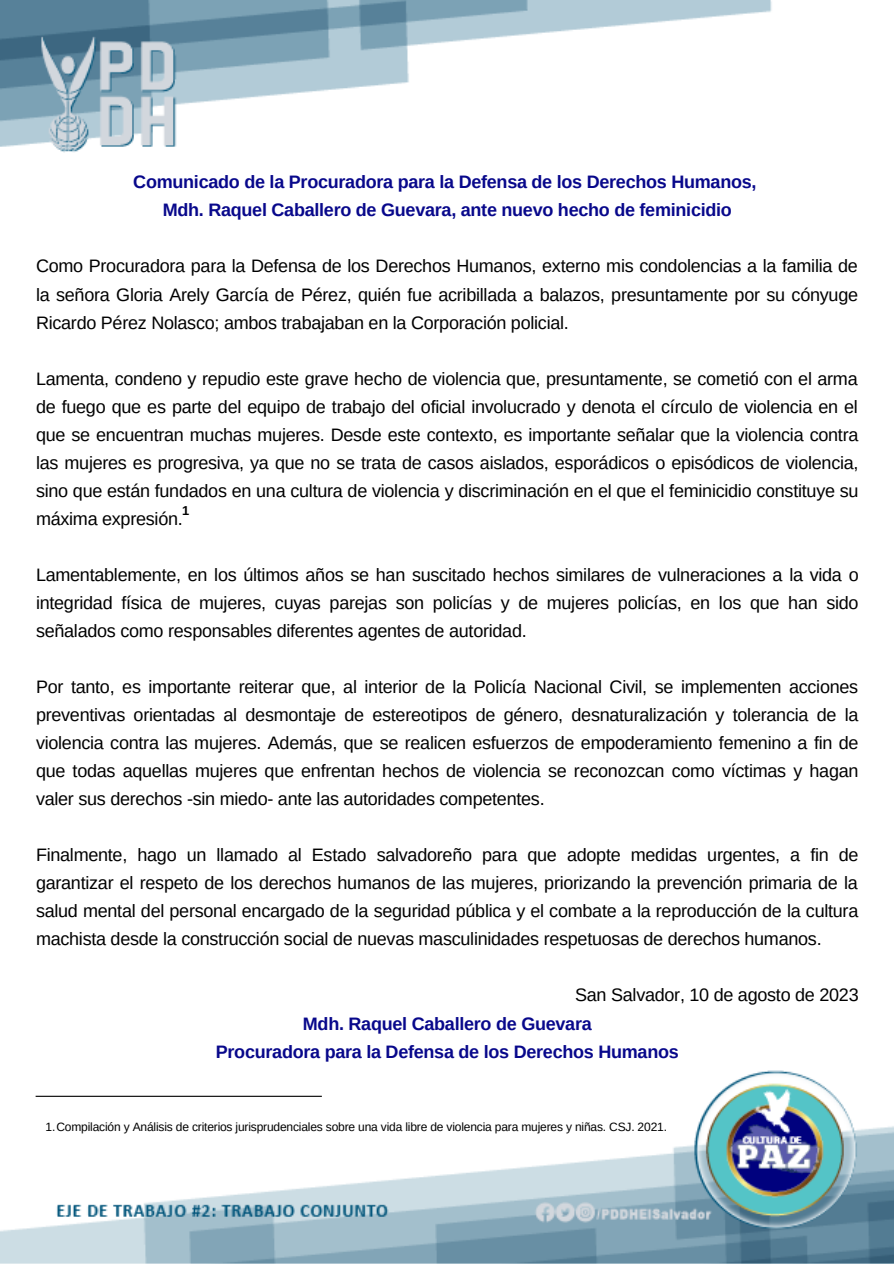
<style>
.page{position:relative;width:894px;height:1264px;background:#fff}
.page>*{position:absolute;margin:0;border:0;box-sizing:border-box;transform-origin:0 0}
.t1{font:18px/28px "Arimo";letter-spacing:-.015em;color:#000;text-align:justify}
.t2{font:700 18px "Arimo";letter-spacing:-.015em;color:#08088b}
.t3{font:700 12.9px "Arimo";color:#000}
.t4{font:12px "Arimo";letter-spacing:-.015em;color:#000}
</style>
<div class="page">
<img style="left:0;top:0;width:772px;height:153px">
<img style="left:0;top:1070px;width:893px;height:193px">
<hr style="left:36px;top:1095px;width:286px;height:1px;background:#000">
<p class="t2" style="left:133px;top:172px;width:624px">Comunicado de la Procuradora para la Defensa de los Derechos Humanos,</p>
<p class="t2" style="left:163px;top:200px;width:570px">Mdh. Raquel Caballero de Guevara, ante nuevo hecho de feminicidio</p>
<p class="t1" style="left:36px;top:252px;width:823px">Como Procuradora para la Defensa de los Derechos Humanos, externo mis condolencias a la familia de la señora Gloria Arely García de Pérez, quién fue acribillada a balazos, presuntamente por su cónyuge Ricardo Pérez Nolasco; ambos trabajaban en la Corporación policial.</p>
<p class="t1" style="left:36px;top:364px;width:823px">Lamenta, condeno y repudio este grave hecho de violencia que, presuntamente, se cometió con el arma de fuego que es parte del equipo de trabajo del oficial involucrado y denota el círculo de violencia en el que se encuentran muchas mujeres. Desde este contexto, es importante señalar que la violencia contra las mujeres es progresiva, ya que no se trata de casos aislados, esporádicos o episódicos de violencia, sino que están fundados en una cultura de violencia y discriminación en el que el feminicidio constituye su máxima expresión.</p>
<p class="t1" style="left:36px;top:560px;width:823px">Lamentablemente, en los últimos años se han suscitado hechos similares de vulneraciones a la vida o integridad física de mujeres, cuyas parejas son policías y de mujeres policías, en los que han sido señalados como responsables diferentes agentes de autoridad.</p>
<p class="t1" style="left:36px;top:672px;width:823px">Por tanto, es importante reiterar que, al interior de la Policía Nacional Civil, se implementen acciones preventivas orientadas al desmontaje de estereotipos de género, desnaturalización y tolerancia de la violencia contra las mujeres. Además, que se realicen esfuerzos de empoderamiento femenino a fin de que todas aquellas mujeres que enfrentan hechos de violencia se reconozcan como víctimas y hagan valer sus derechos -sin miedo- ante las autoridades competentes.</p>
<p class="t1" style="left:36px;top:841px;width:823px">Finalmente, hago un llamado al Estado salvadoreño para que adopte medidas urgentes, a fin de garantizar el respeto de los derechos humanos de las mujeres, priorizando la prevención primaria de la salud mental del personal encargado de la seguridad pública y el combate a la reproducción de la cultura machista desde la construcción social de nuevas masculinidades respetuosas de derechos humanos.</p>
<p class="t1" style="left:575px;top:981px;width:285px">San Salvador, 10 de agosto de 2023</p>
<p class="t2" style="left:303px;top:1013px;width:290px">Mdh. Raquel Caballero de Guevara</p>
<p class="t2" style="left:216px;top:1041px;width:464px">Procuradora para la Defensa de los Derechos Humanos</p>
<p class="t3" style="left:182px;top:504px;width:9px">1</p>
<p class="t4" style="left:46px;top:1119px;width:622px">1.Compilación y Análisis de criterios jurisprudenciales sobre una vida libre de violencia para mujeres y niñas. CSJ. 2021.</p>
</div>
